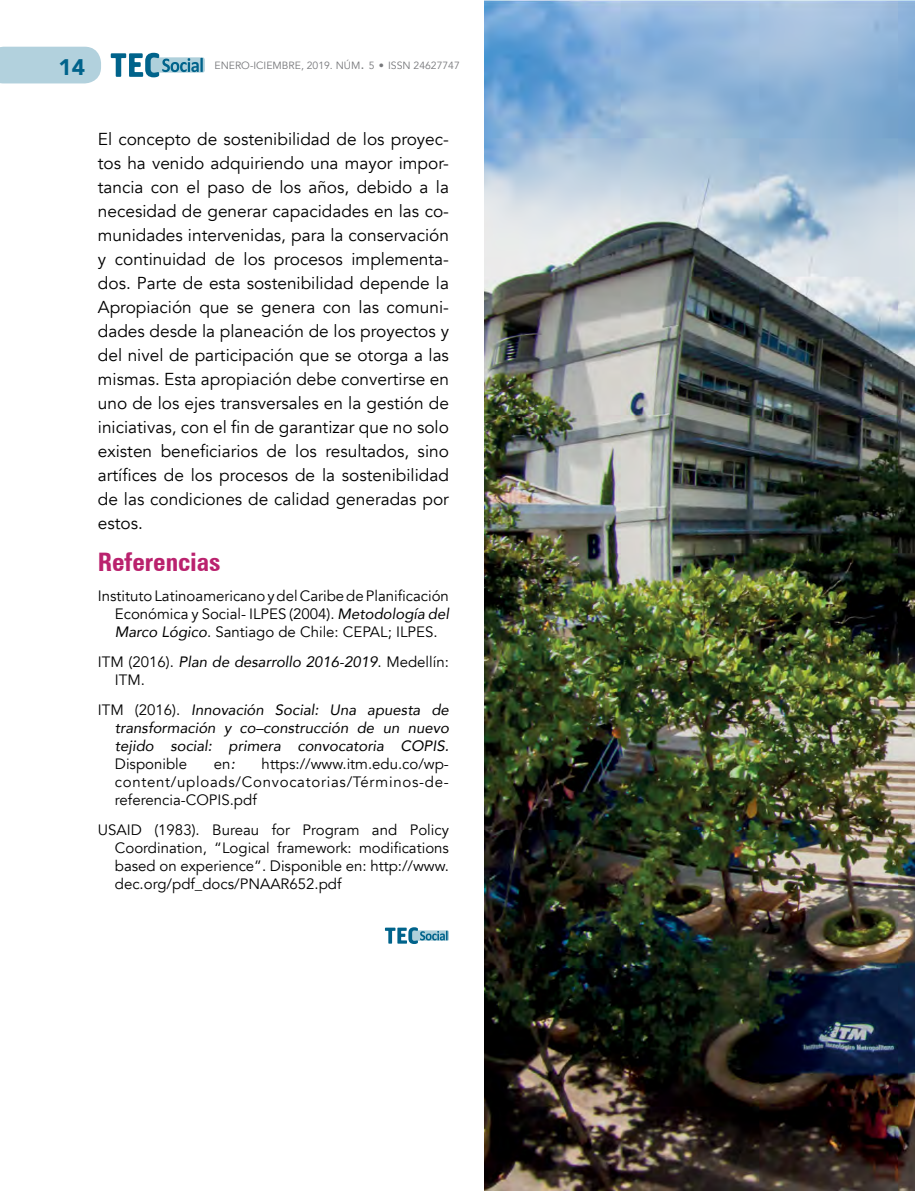
<style>
.page{position:relative;width:915px;height:1191px;background:#fff}
.page>*{position:absolute;margin:0;border:0;box-sizing:border-box;transform-origin:0 0}
.t1{font:700 condensed 25.5px "Zurich BT";color:#ba226e}
.t2{font:900 22.5px "Avenir";color:#00638b}
.t3{font:17.25px/24px "Avenir";color:#000;text-align:justify}
.t4{font:15px/18px "Avenir";color:#000;text-align:justify}
.t5{font:italic 15px/18px "Avenir";color:#000}
.t6{font:10.5px "Avenir";color:#77787b}
.s1{font-size:10.35px}
.s2{font-size:15px}
.s3{font-style:italic}
.s4{font-style:normal}
</style>
<div class="page">
<div style="left:0;top:47px;width:101px;height:36px;background:#b2d1dd"></div>
<div style="left:150px;top:57px;width:55px;height:16px;background:#afd0db;border-radius:2px"></div>
<svg style="left:111px;top:53px;width:92px;height:24px"></svg>
<img style="left:484px;top:0;width:430px;height:1191px">
<div style="left:412px;top:930px;width:37px;height:10px;background:#468fab;border-radius:2px"></div>
<svg style="left:385px;top:927px;width:62px;height:17px"></svg>
<h2 class="t2" style="left:58px;top:48px;width:28px">14</h2>
<p class="t6" style="left:214px;top:59px;width:247px">ENERO<span class="s1">-</span>ICIEMBRE<span class="s1">, 2019.</span> NÚM<span class="s2">.</span> <span class="s1">5 •</span> ISSN <span class="s1">24627747</span></p>
<p class="t3" style="left:98px;top:127px;width:352px">El concepto de sostenibilidad de los proyec&shy;tos ha venido adquiriendo una mayor impor&shy;tancia con el paso de los años, debido a la necesidad de generar capacidades en las co&shy;munidades intervenidas, para la conservación y continuidad de los procesos implementa&shy;dos. Parte de esta sostenibilidad depende la Apropiación que se genera con las comuni&shy;dades desde la planeación de los proyectos y del nivel de participación que se otorga a las mismas. Esta apropiación debe convertirse en uno de los ejes transversales en la gestión de iniciativas, con el fin de garantizar que no solo existen beneficiarios de los resultados, sino artífices de los procesos de la sostenibilidad de las condiciones de calidad generadas por estos.</p>
<h1 class="t1" style="left:98px;top:546px;width:124px">Referencias</h1>
<p class="t4" style="left:115px;top:587px;width:335px;text-indent:-17px">Instituto Latinoamericano y del Caribe de Planificación Económica y Social- ILPES (2004). <span class="s3">Metodología del Marco Lógico</span>. Santiago de Chile: CEPAL; ILPES.</p>
<p class="t5" style="left:115px;top:652px;width:335px;text-indent:-17px"><span class="s4">ITM (2016).</span> Plan de desarrollo 2016-2019<span class="s4">. Medellín:<br>ITM.</span></p>
<p class="t5" style="left:115px;top:700px;width:335px;text-align:justify;text-indent:-17px"><span class="s4">ITM (2016).</span> Innovación Social: Una apuesta de transformación y co–construcción de un nuevo tejido social: primera convocatoria COPIS.</p>
<p class="t4" style="left:115px;top:755px;width:74px">Disponible</p>
<p class="t4" style="left:214px;top:755px;width:22px">en<span class="s3">:</span></p>
<p class="t4" style="left:115px;top:755px;width:335px;text-indent:147px">https://www.itm.edu.co/wp&shy;content/uploads/Convocatorias/Términos-de&shy;referencia-COPIS.pdf</p>
<p class="t4" style="left:115px;top:821px;width:335px;text-indent:-17px">USAID (1983). Bureau for Program and Policy Coordination, “Logical framework: modifications based on experience”. Disponible en: http://www. dec.org/pdf_docs/PNAAR652.pdf</p>
</div>
